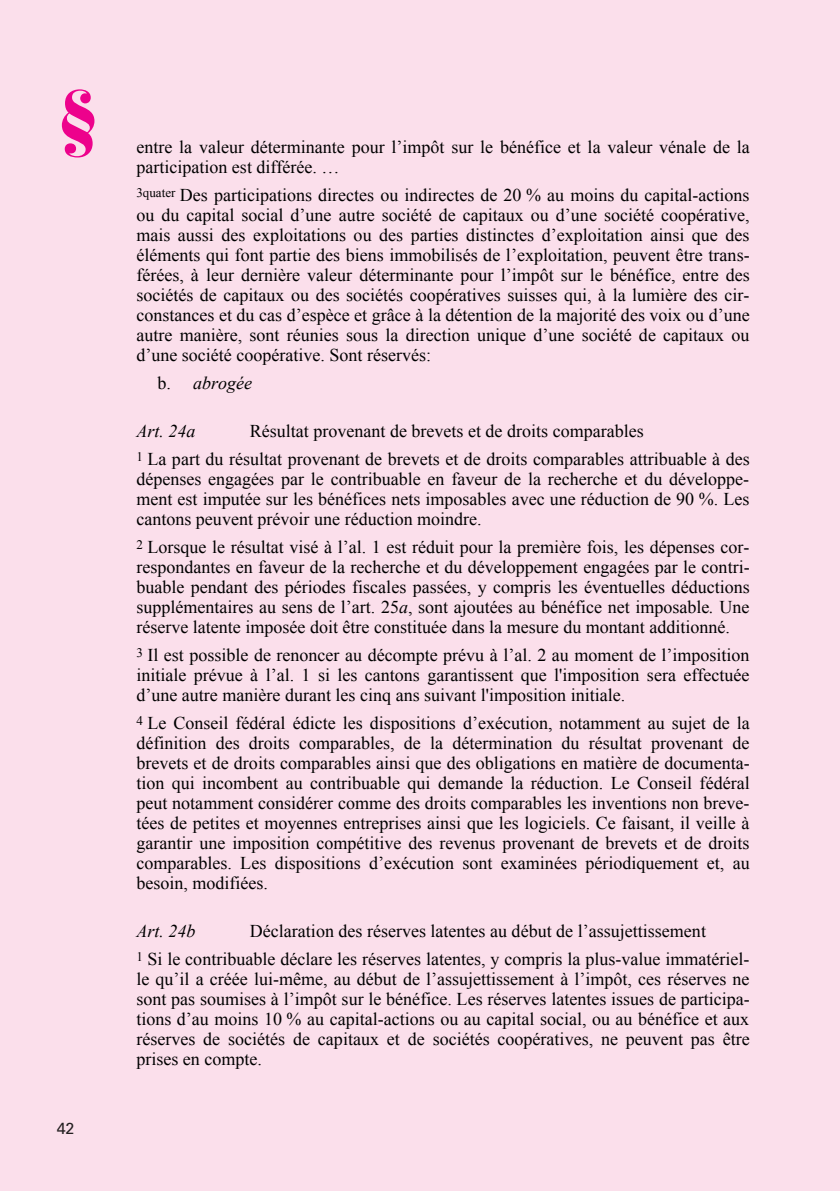
<style>
.page{position:relative;width:840px;height:1191px;background:#fff}
.page>*{position:absolute;margin:0;border:0;box-sizing:border-box;transform-origin:0 0}
.t1{font:900 70px "Bauer Bodoni";color:#ed028c}
.t2{font:18px/20px "Times New Roman";color:#000;text-align:justify}
.t3{font:italic 18px "Times New Roman";color:#000}
.t4{font:16px "Univers";color:#231f20}
.s1{font-style:normal}
.s2{font-style:italic}
</style>
<div class="page">
<div style="left:0;top:0;width:839px;height:1191px;background:#fbdfeb"></div>
<h1 class="t1" style="left:57px;top:73px;width:44px">§</h1>
<p class="t4" style="left:57px;top:1119px;width:19px">42</p>
<p class="t2" style="left:136px;top:137px;width:614px">entre la valeur déterminante pour l’impôt sur le bénéfice et la valeur vénale de la participation est différée. …</p>
<p class="t2" style="left:136px;top:185px;width:614px"><sup>3quater</sup> Des participations directes ou indirectes de 20 % au moins du capital-actions ou du capital social d’une autre société de capitaux ou d’une société coopérative, mais aussi des exploitations ou des parties distinctes d’exploitation ainsi que des éléments qui font partie des biens immobilisés de l’exploitation, peuvent être trans&shy;férées, à leur dernière valeur déterminante pour l’impôt sur le bénéfice, entre des sociétés de capitaux ou des sociétés coopératives suisses qui, à la lumière des cir&shy;constances et du cas d’espèce et grâce à la détention de la majorité des voix ou d’une autre manière, sont réunies sous la direction unique d’une société de capitaux ou d’une société coopérative. Sont réservés:</p>
<p class="t3" style="left:157px;top:371px;width:96px"><span class="s1">b.</span> abrogée</p>
<p class="t3" style="left:136px;top:419px;width:61px">Art. 24a</p>
<p class="t2" style="left:136px;top:417px;width:614px;line-height:28px;text-align:center">Résultat provenant de brevets et de droits comparables<br><sup>1</sup> La part du résultat provenant de brevets et de droits comparables attribuable à des</p>
<p class="t2" style="left:136px;top:469px;width:614px">dépenses engagées par le contribuable en faveur de la recherche et du développe&shy;ment est imputée sur les bénéfices nets imposables avec une réduction de 90 %. Les cantons peuvent prévoir une réduction moindre.</p>
<p class="t2" style="left:136px;top:537px;width:614px"><sup>2</sup> Lorsque le résultat visé à l’al. 1 est réduit pour la première fois, les dépenses cor&shy;respondantes en faveur de la recherche et du développement engagées par le contri&shy;buable pendant des périodes fiscales passées, y compris les éventuelles déductions supplémentaires au sens de l’art. 25<span class="s2">a</span>, sont ajoutées au bénéfice net imposable<span class="s2">.</span> Une réserve latente imposée doit être constituée dans la mesure du montant additionné.</p>
<p class="t2" style="left:136px;top:645px;width:614px"><sup>3</sup> Il est possible de renoncer au décompte prévu à l’al. 2 au moment de l’imposition initiale prévue à l’al. 1 si les cantons garantissent que l'imposition sera effectuée d’une autre manière durant les cinq ans suivant l'imposition initiale.</p>
<p class="t2" style="left:136px;top:713px;width:614px"><sup>4</sup> Le Conseil fédéral édicte les dispositions d’exécution, notamment au sujet de la définition des droits comparables, de la détermination du résultat provenant de brevets et de droits comparables ainsi que des obligations en matière de documenta&shy;tion qui incombent au contribuable qui demande la réduction. Le Conseil fédéral peut notamment considérer comme des droits comparables les inventions non breve&shy;tées de petites et moyennes entreprises ainsi que les logiciels. Ce faisant, il veille à garantir une imposition compétitive des revenus provenant de brevets et de droits comparables. Les dispositions d’exécution sont examinées périodiquement et, au besoin, modifiées.</p>
<p class="t3" style="left:136px;top:919px;width:61px">Art. 24b</p>
<p class="t2" style="left:136px;top:917px;width:614px;line-height:28px;text-indent:113px">Déclaration des réserves latentes au début de l’assujettissement<br><sup>1</sup> Si le contribuable déclare les réserves latentes, y compris la plus-value immatériel-</p>
<p class="t2" style="left:136px;top:969px;width:614px">le qu’il a créée lui-même, au début de l’assujettissement à l’impôt, ces réserves ne sont pas soumises à l’impôt sur le bénéfice. Les réserves latentes issues de participa&shy;tions d’au moins 10 % au capital-actions ou au capital social, ou au bénéfice et aux réserves de sociétés de capitaux et de sociétés coopératives, ne peuvent pas être prises en compte.</p>
</div>
